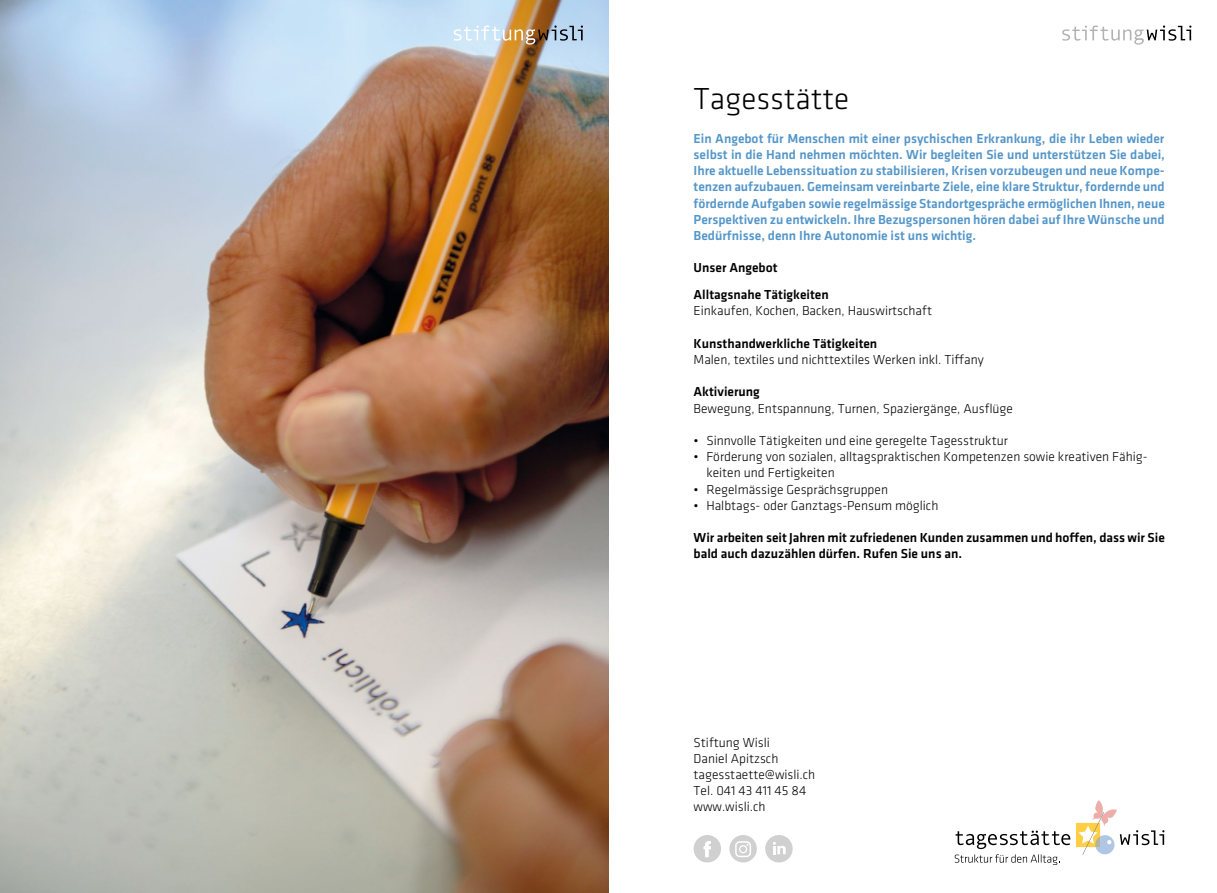
<style>
.page{position:relative;width:1217px;height:893px;background:#fff}
.page>*{position:absolute;margin:0;border:0;box-sizing:border-box;transform-origin:0 0}
.t1{font:300 31.5px "Klavika";color:#000}
.t2{font:500 13.5px/16.2px "Klavika";color:#5496c9;text-align:justify}
.t3{font:300 13.5px/16.2px "Klavika";color:#000}
.t4{font:500 13.5px/26.7px "Klavika";color:#000}
</style>
<div class="page">
<img style="left:0;top:0;width:608px;height:893px">
<svg style="left:453px;top:26px;width:130px;height:19px;background:#bab9b2"></svg>
<svg style="left:693px;top:835px;width:28px;height:27px"></svg>
<div style="left:729px;top:835px;width:27px;height:27px;background:#d0d0d0;border-radius:50%"></div>
<div style="left:765px;top:835px;width:27px;height:27px;background:#d0d0d0;border-radius:50%"></div>
<svg style="left:735px;top:841px;width:16px;height:16px"></svg>
<svg style="left:773px;top:842px;width:12px;height:12px"></svg>
<svg style="left:1062px;top:26px;width:129px;height:19px"></svg>
<svg style="left:954px;top:800px;width:210px;height:65px"></svg>
<h1 class="t1" style="left:693px;top:79px;width:157px">Tagesstätte</h1>
<p class="t2" style="left:693px;top:130px;width:472px">Ein Angebot für Menschen mit einer psychischen Erkrankung, die ihr Leben wieder selbst in die Hand nehmen möchten. Wir begleiten Sie und unterstützen Sie dabei, Ihre aktuelle Lebenssituation zu stabilisieren, Krisen vorzubeugen und neue Kompe&shy;tenzen aufzubauen. Gemeinsam vereinbarte Ziele, eine klare Struktur, fordernde und fördernde Aufgaben sowie regelmässige Standortgespräche ermöglichen Ihnen, neue Perspektiven zu entwickeln. Ihre Bezugspersonen hören dabei auf Ihre Wünsche und Bedürfnisse, denn Ihre Autonomie ist uns wichtig.</p>
<p class="t4" style="left:693px;top:254px;width:137px">Unser Angebot<br>Alltagsnahe Tätigkeiten</p>
<p class="t3" style="left:693px;top:303px;width:240px">Einkaufen, Kochen, Backen, Hauswirtschaft</p>
<p class="t4" style="left:693px;top:330px;width:185px">Kunsthandwerkliche Tätigkeiten</p>
<p class="t3" style="left:693px;top:351px;width:292px">Malen, textiles und nichttextiles Werken inkl. Tiffany</p>
<p class="t4" style="left:693px;top:378px;width:68px">Aktivierung</p>
<p class="t3" style="left:693px;top:400px;width:321px">Bewegung, Entspannung, Turnen, Spaziergänge, Ausflüge</p>
<p class="t3" style="left:693px;top:432px;width:316px">• Sinnvolle Tätigkeiten und eine geregelte Tagesstruktur</p>
<p class="t3" style="left:706px;top:448px;width:442px;text-indent:-13px">• Förderung von sozialen, alltagspraktischen Kompetenzen sowie kreativen Fähig&shy;keiten und Fertigkeiten</p>
<p class="t3" style="left:693px;top:481px;width:196px">• Regelmässige Gesprächsgruppen</p>
<p class="t3" style="left:693px;top:497px;width:246px">• Halbtags- oder Ganztags-Pensum möglich</p>
<p class="t4" style="left:693px;top:529px;width:472px;line-height:16.2px">Wir arbeiten seit Jahren mit zufriedenen Kunden zusammen und hoffen, dass wir Sie bald auch dazuzählen dürfen. Rufen Sie uns an.</p>
<p class="t3" style="left:693px;top:734px;width:123px">Stiftung Wisli<br>Daniel Apitzsch tagesstaette@wisli.ch<br>Tel. 041 43 411 45 84 www.wisli.ch</p>
</div>
